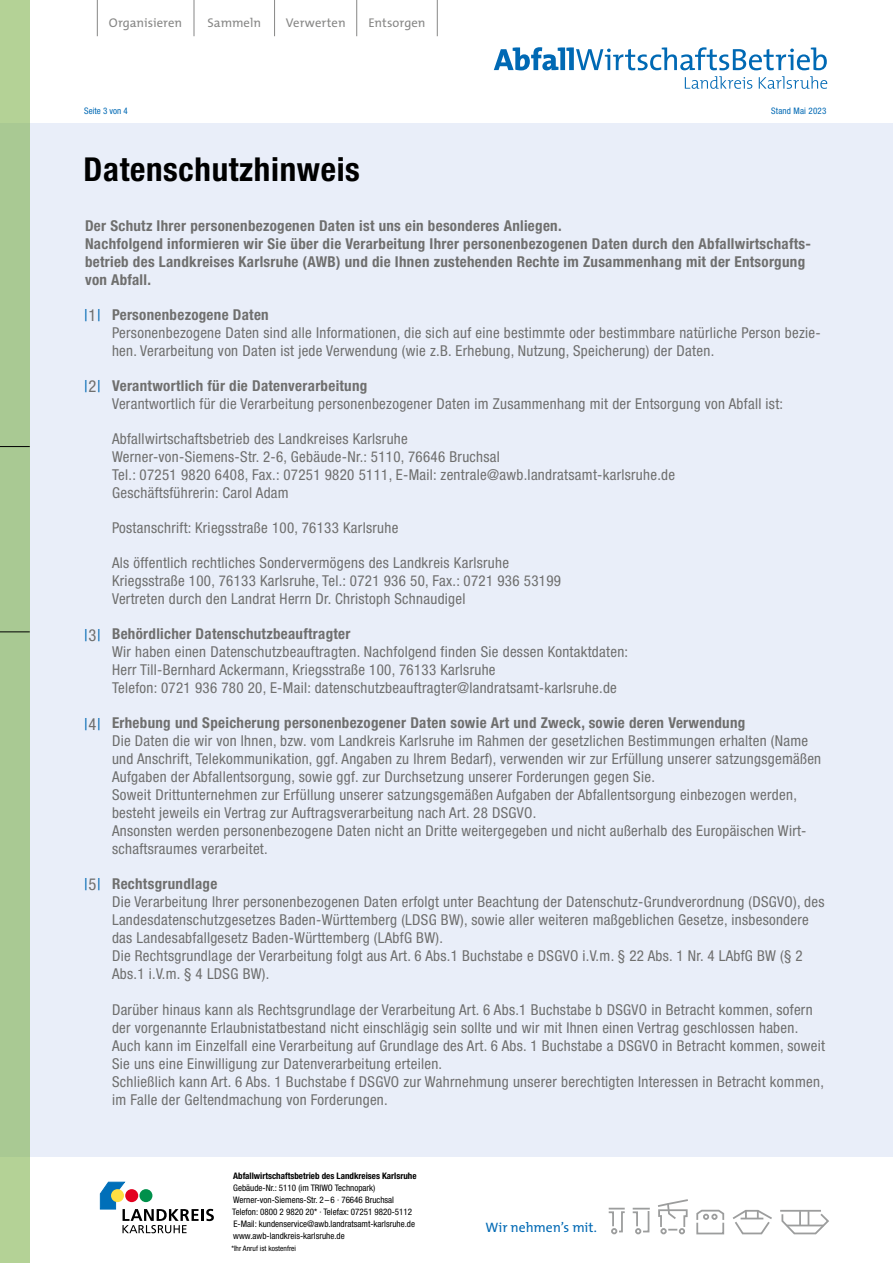
<style>
.page{position:relative;width:893px;height:1263px;background:#fff}
.page>*{position:absolute;margin:0;border:0;box-sizing:border-box;transform-origin:0 0}
.t1{font:700 condensed 33px "Helvetica Neue LT Pro";letter-spacing:.02em;color:#000}
.t2{font:condensed 16.5px "Helvetica Neue LT Pro";color:#0069b4}
.t3{font:condensed 15px/18px "Helvetica Neue LT Pro";letter-spacing:.02em;color:#6f6f6e}
.t4{font:700 condensed 15px/18px "Helvetica Neue LT Pro";letter-spacing:.02em;color:#6f6f6e}
.t5{font:13.65px "The Mix";color:#0069b4}
.t6{font:12.75px "The Mix";color:#878786}
.t7{font:condensed 9px/12px "Helvetica Neue LT Pro";color:#000}
.t8{font:700 condensed 9px "Helvetica Neue LT Pro";color:#000}
.t9{font:condensed 9px "Helvetica Neue LT Pro";letter-spacing:.02em;color:#0069b4}
.t10{font:condensed 9px "Helvetica Neue LT Pro";color:#0069b4}
.t11{font:condensed 7.5px "Helvetica Neue LT Pro";letter-spacing:.005em;color:#000}
.s1{color:#6f6f6e}
</style>
<div class="page">
<div style="left:0;top:123px;width:893px;height:1034px;background:#e9eef9"></div>
<hr style="left:437px;top:0;width:1px;height:36px;background:#878786">
<hr style="left:97px;top:0;width:1px;height:36px;background:#878786">
<hr style="left:194px;top:0;width:1px;height:36px;background:#878786">
<hr style="left:274px;top:0;width:1px;height:36px;background:#878786">
<hr style="left:356px;top:0;width:1px;height:36px;background:#878786">
<svg style="left:685px;top:76px;width:142px;height:13px"></svg>
<svg style="left:494px;top:47px;width:333px;height:23px"></svg>
<svg style="left:781px;top:1212px;width:48px;height:23px"></svg>
<hr style="left:780px;top:1210px;width:41px;height:2px;background:#9c9d9d">
<svg style="left:658px;top:1199px;width:67px;height:35px"></svg>
<svg style="left:608px;top:1208px;width:42px;height:26px"></svg>
<svg style="left:732px;top:1209px;width:40px;height:26px"></svg>
<div style="left:0;top:0;width:30px;height:1263px;background:#a9c993"></div>
<hr style="left:0;top:446px;width:30px;height:1px;background:#000">
<hr style="left:0;top:632px;width:30px;height:1px;background:#000">
<svg style="left:100px;top:1181px;width:114px;height:52px"></svg>
<p class="t6" style="left:109px;top:12px;width:75px">Organisieren</p>
<p class="t6" style="left:207px;top:12px;width:55px">Sammeln</p>
<p class="t6" style="left:286px;top:12px;width:61px">Verwerten</p>
<p class="t6" style="left:368px;top:12px;width:59px">Entsorgen</p>
<p class="t10" style="left:84px;top:106px;width:45px">Seite 3 von 4</p>
<p class="t9" style="left:771px;top:106px;width:57px">Stand Mai 2023</p>
<h1 class="t1" style="left:84px;top:149px;width:278px">Datenschutzhinweis</h1>
<p class="t4" style="left:85px;top:217px;width:726px">Der Schutz Ihrer personenbezogenen Daten ist uns ein besonderes Anliegen.<br>Nachfolgend informieren wir Sie über die Verarbeitung Ihrer personenbezogenen Daten durch den Abfallwirtschafts&shy;betrieb des Landkreises Karlsruhe (AWB) und die Ihnen zustehenden Rechte im Zusammenhang mit der Entsorgung von Abfall.</p>
<p class="t4" style="left:112px;top:306px;width:158px">Personenbezogene Daten</p>
<p class="t3" style="left:112px;top:324px;width:710px">Personenbezogene Daten sind alle Informationen, die sich auf eine bestimmte oder bestimmbare natürliche Person bezie&shy;hen. Verarbeitung von Daten ist jede Verwendung (wie z.B. Erhebung, Nutzung, Speicherung) der Daten.</p>
<p class="t4" style="left:112px;top:377px;width:257px">Verantwortlich für die Datenverarbeitung</p>
<p class="t3" style="left:112px;top:395px;width:673px">Verantwortlich für die Verarbeitung personenbezogener Daten im Zusammenhang mit der Entsorgung von Abfall ist:</p>
<p class="t3" style="left:112px;top:430px;width:565px">Abfallwirtschaftsbetrieb des Landkreises Karlsruhe<br>Werner-von-Siemens-Str. 2-6, Gebäude-Nr.: 5110, 76646 Bruchsal<br>Tel.: 07251 9820 6408, Fax.: 07251 9820 5111, E-Mail: zentrale@awb.landratsamt-karlsruhe.de Geschäftsführerin: Carol Adam</p>
<p class="t3" style="left:112px;top:519px;width:288px">Postanschrift: Kriegsstraße 100, 76133 Karlsruhe</p>
<p class="t3" style="left:112px;top:554px;width:450px">Als öffentlich rechtliches Sondervermögens des Landkreis Karlsruhe<br>Kriegsstraße 100, 76133 Karlsruhe, Tel.: 0721 936 50, Fax.: 0721 936 53199<br>Vertreten durch den Landrat Herrn Dr. Christoph Schnaudigel</p>
<p class="t4" style="left:112px;top:625px;width:240px">Behördlicher Datenschutzbeauftragter</p>
<p class="t3" style="left:112px;top:643px;width:518px">Wir haben einen Datenschutzbeauftragten. Nachfolgend finden Sie dessen Kontaktdaten:<br>Herr Till-Bernhard Ackermann, Kriegsstraße 100, 76133 Karlsruhe<br>Telefon: 0721 936 780 20, E-Mail: datenschutzbeauftragter@landratsamt-karlsruhe.de</p>
<p class="t4" style="left:112px;top:714px;width:635px">Erhebung und Speicherung personenbezogener Daten sowie Art und Zweck, sowie deren Verwendung</p>
<p class="t3" style="left:112px;top:732px;width:711px">Die Daten die wir von Ihnen, bzw. vom Landkreis Karlsruhe im Rahmen der gesetzlichen Bestimmungen erhalten (Name und Anschrift, Telekommunikation, ggf. Angaben zu Ihrem Bedarf), verwenden wir zur Erfüllung unserer satzungsgemäßen Aufgaben der Abfallentsorgung, sowie ggf. zur Durchsetzung unserer Forderungen gegen Sie.<br>Soweit Drittunternehmen zur Erfüllung unserer satzungsgemäßen Aufgaben der Abfallentsorgung einbezogen werden, besteht jeweils ein Vertrag zur Auftragsverarbeitung nach Art. 28 DSGVO.<br>Ansonsten werden personenbezogene Daten nicht an Dritte weitergegeben und nicht außerhalb des Europäischen Wirt&shy;schaftsraumes verarbeitet.</p>
<p class="t4" style="left:112px;top:875px;width:107px">Rechtsgrundlage</p>
<p class="t3" style="left:112px;top:893px;width:714px">Die Verarbeitung Ihrer personenbezogenen Daten erfolgt unter Beachtung der Datenschutz-Grundverordnung (DSGVO), des Landesdatenschutzgesetzes Baden-Württemberg (LDSG BW), sowie aller weiteren maßgeblichen Gesetze, insbesondere das Landesabfallgesetz Baden-Württemberg (LAbfG BW).<br>Die Rechtsgrundlage der Verarbeitung folgt aus Art. 6 Abs.1 Buchstabe e DSGVO i.V.m. § 22 Abs. 1 Nr. 4 LAbfG BW (§ 2<br>Abs.1 i.V.m. § 4 LDSG BW).</p>
<p class="t3" style="left:112px;top:1001px;width:714px">Darüber hinaus kann als Rechtsgrundlage der Verarbeitung Art. 6 Abs.1 Buchstabe b DSGVO in Betracht kommen, sofern der vorgenannte Erlaubnistatbestand nicht einschlägig sein sollte und wir mit Ihnen einen Vertrag geschlossen haben.<br>Auch kann im Einzelfall eine Verarbeitung auf Grundlage des Art. 6 Abs. 1 Buchstabe a DSGVO in Betracht kommen, soweit Sie uns eine Einwilligung zur Datenverarbeitung erteilen.<br>Schließlich kann Art. 6 Abs. 1 Buchstabe f DSGVO zur Wahrnehmung unserer berechtigten Interessen in Betracht kommen, im Falle der Geltendmachung von Forderungen.</p>
<p class="t2" style="left:84px;top:306px;width:18px">|<span class="s1">1</span>|</p>
<p class="t2" style="left:84px;top:376px;width:18px">|<span class="s1">2</span>|</p>
<p class="t2" style="left:84px;top:625px;width:18px">|<span class="s1">3</span>|</p>
<p class="t2" style="left:84px;top:714px;width:18px">|<span class="s1">4</span>|</p>
<p class="t2" style="left:84px;top:874px;width:18px">|<span class="s1">5</span>|</p>
<p class="t8" style="left:233px;top:1170px;width:185px">Abfallwirtschaftsbetrieb des Landkreises Karlsruhe</p>
<p class="t7" style="left:232px;top:1182px;width:184px">Gebäude-Nr.: 5110 (im TRIWO Technopark)<br>Werner-von-Siemens-Str. 2 – 6 · 76646 Bruchsal Telefon: 0800 2 9820 20* · Telefax: 07251 9820-5112<br>E-Mail: kundenservice@awb.landratsamt-karlsruhe.de www.awb-landkreis-karlsruhe.de</p>
<p class="t11" style="left:231px;top:1244px;width:66px">*Ihr Anruf ist kostenfrei</p>
<p class="t5" style="left:485px;top:1216px;width:113px">Wir nehmen’s mit.</p>
</div>
